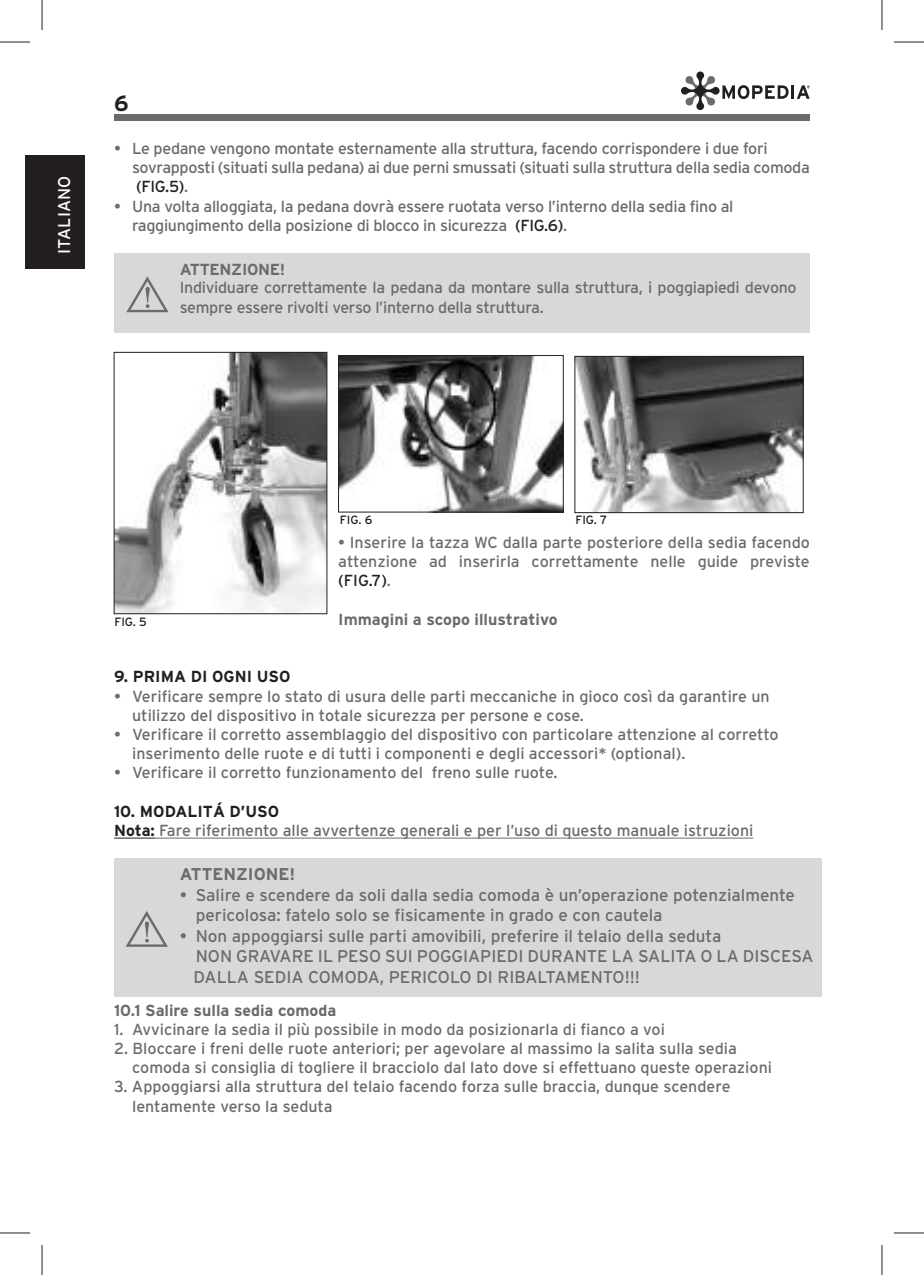
<style>
.page{position:relative;width:924px;height:1275px;background:#fff}
.page>*{position:absolute;margin:0;border:0;box-sizing:border-box;transform-origin:0 0}
.t1{font:700 22px "Interstate";color:#241f1f}
.t2{font:17px/20.4px "Interstate";color:#686c6f}
.t3{font:700 17px "Interstate";color:#686c6f}
.t4{font:17px "Interstate";letter-spacing:.005em;color:#fff}
.t5{font:16px/19.2px "Interstate";letter-spacing:-.01em;color:#686c6f}
.t6{font:700 16px "Interstate";color:#686c6f}
.t7{font:700 16px "Interstate";color:#241f1f}
.t8{font:700 16px "Interstate";letter-spacing:-.02em;color:#686c6f}
.t9{font:12px "Interstate";color:#241f1f}
.s1{color:#241f1f}
.s2{font-weight:700;color:#241f1f}
</style>
<div class="page">
<div style="left:114px;top:114px;width:695px;height:7px;background:#686c6f"></div>
<svg style="left:681px;top:71px;width:128px;height:39px"></svg>
<div style="left:25px;top:155px;width:60px;height:114px;background:#241f1f"></div>
<hr style="left:114px;top:837px;width:41px;height:1px;background:#241f1f">
<hr style="left:155px;top:837px;width:598px;height:1px;background:#686c6f">
<div style="left:114px;top:253px;width:695px;height:80px;background:#d8d8d9"></div>
<svg style="left:126px;top:276px;width:42px;height:36px"></svg>
<img style="left:116px;top:354px;width:209px;height:258px">
<div style="left:114px;top:352px;width:213px;height:262px;border:1px solid #241f1f"></div>
<img style="left:340px;top:357px;width:221px;height:153px">
<div style="left:338px;top:355px;width:225px;height:157px;border:1px solid #241f1f"></div>
<img style="left:576px;top:358px;width:225px;height:153px">
<div style="left:574px;top:356px;width:229px;height:157px;border:1px solid #241f1f"></div>
<div style="left:114px;top:858px;width:706px;height:138px;background:#d8d8d9"></div>
<svg style="left:126px;top:911px;width:42px;height:35px"></svg>
<hr style="left:0;top:42px;width:30px;height:1px;background:#241f1f">
<hr style="left:893px;top:42px;width:30px;height:1px;background:#241f1f">
<hr style="left:0;top:1232px;width:30px;height:1px;background:#241f1f">
<hr style="left:893px;top:1232px;width:30px;height:1px;background:#241f1f">
<hr style="left:42px;top:0;width:1px;height:30px;background:#241f1f">
<hr style="left:42px;top:1245px;width:1px;height:30px;background:#241f1f">
<hr style="left:881px;top:0;width:1px;height:30px;background:#241f1f">
<hr style="left:881px;top:1245px;width:1px;height:30px;background:#241f1f">
<p class="t4" style="left:54px;top:254px;width:79px;rotate:-90deg">ITALIANO</p>
<h1 class="t1" style="left:114px;top:91px;width:16px">6</h1>
<p class="t5" style="left:132px;top:139px;width:679px;text-indent:-18px">• Le pedane vengono montate esternamente alla struttura, facendo corrispondere i due fori sovrapposti (situati sulla pedana) ai due perni smussati (situati sulla struttura della sedia comoda <span class="s1">(FIG.5)</span>.</p>
<p class="t5" style="left:132px;top:196px;width:602px;text-indent:-18px">• Una volta alloggiata, la pedana dovrà essere ruotata verso l’interno della sedia fino al raggiungimento della posizione di blocco in sicurezza <span class="s1">(FIG.6)</span>.</p>
<p class="t8" style="left:180px;top:260px;width:107px">ATTENZIONE!</p>
<p class="t5" style="left:180px;top:277px;width:618px;line-height:20.4px">Individuare correttamente la pedana da montare sulla struttura, i poggiapiedi devono sempre essere rivolti verso l’interno della struttura.</p>
<p class="t9" style="left:114px;top:615px;width:34px">FIG. 5</p>
<p class="t9" style="left:339px;top:513px;width:34px">FIG. 6</p>
<p class="t9" style="left:575px;top:513px;width:33px">FIG. 7</p>
<p class="t5" style="left:338px;top:532px;width:473px;text-align:justify">• Inserire la tazza WC dalla parte posteriore della sedia facendo attenzione ad inserirla correttamente nelle guide previste <span class="s1">(FIG.7)</span>.</p>
<p class="t6" style="left:338px;top:610px;width:221px">Immagini a scopo illustrativo</p>
<p class="t7" style="left:114px;top:668px;width:178px">9. PRIMA DI OGNI USO</p>
<p class="t5" style="left:132px;top:686px;width:638px;text-indent:-18px">• Verificare sempre lo stato di usura delle parti meccaniche in gioco così da garantire un utilizzo del dispositivo in totale sicurezza per persone e cose.</p>
<p class="t5" style="left:132px;top:724px;width:647px;text-indent:-18px">• Verificare il corretto assemblaggio del dispositivo con particolare attenzione al corretto inserimento delle ruote e di tutti i componenti e degli accessori* (optional).</p>
<p class="t5" style="left:114px;top:763px;width:445px">• Verificare il corretto funzionamento del freno sulle ruote.</p>
<p class="t5" style="left:114px;top:801px;width:640px"><span class="s2">10. MODALITÁ D’USO<br>Nota:</span> Fare riferimento alle avvertenze generali e per l’uso di questo manuale istruzioni</p>
<p class="t3" style="left:180px;top:865px;width:117px">ATTENZIONE!</p>
<p class="t2" style="left:196px;top:884px;width:600px;text-indent:-16px">• Salire e scendere da soli dalla sedia comoda è un’operazione potenzialmente pericolosa: fatelo solo se fisicamente in grado e con cautela</p>
<p class="t2" style="left:193px;top:925px;width:621px;text-indent:-14px">• Non appoggiarsi sulle parti amovibili, preferire il telaio della seduta<br>NON GRAVARE IL PESO SUI POGGIAPIEDI DURANTE LA SALITA O LA DISCESA<br>DALLA SEDIA COMODA, PERICOLO DI RIBALTAMENTO!!!</p>
<p class="t6" style="left:114px;top:1001px;width:224px">10.1 Salire sulla sedia comoda</p>
<p class="t5" style="left:114px;top:1019px;width:552px">1. Avvicinare la sedia il più possibile in modo da posizionarla di fianco a voi</p>
<p class="t5" style="left:132px;top:1038px;width:641px;text-indent:-18px">2. Bloccare i freni delle ruote anteriori; per agevolare al massimo la salita sulla sedia comoda si consiglia di togliere il bracciolo dal lato dove si effettuano queste operazioni</p>
<p class="t5" style="left:132px;top:1077px;width:599px;text-indent:-18px">3. Appoggiarsi alla struttura del telaio facendo forza sulle braccia, dunque scendere lentamente verso la seduta</p>
</div>
